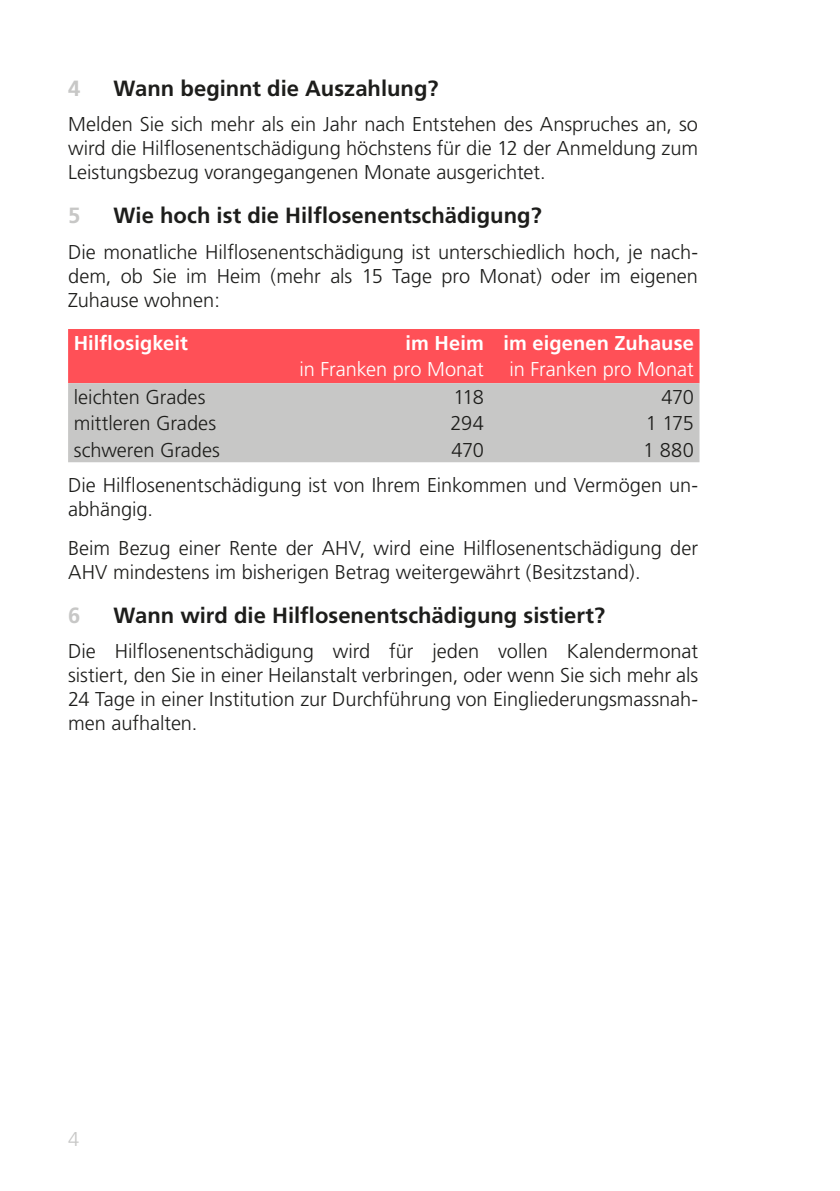
<style>
.page{position:relative;width:840px;height:1191px;background:#fff}
.page>*{position:absolute;margin:0;border:0;box-sizing:border-box;transform-origin:0 0}
.t1{font:700 22px "Frutiger";color:#1d1d1b}
.t2{font:700 22px "Frutiger";color:#c7c7c6}
.Grundtext{font:300 20px/24px "Frutiger";color:#1d1d1b;text-align:justify}
.Tabellen_Text_Weiss{font:700 20px "Frutiger";letter-spacing:.005em;color:#fff}
.Tabellen_Text_Weiss-2{font:300 20px "Frutiger";letter-spacing:-.005em;color:#fff}
.t3{font:300 20px "Frutiger";color:#c7c7c6}
</style>
<div class="page">
<div style="left:68px;top:329px;width:631px;height:54px;background:#ff5057"></div>
<div style="left:68px;top:383px;width:631px;height:79px;background:#c7c7c6"></div>
<p class="t2" style="left:68px;top:75px;width:14px">4</p>
<p class="t1" style="left:113px;top:75px;width:326px">Wann beginnt die Auszahlung?</p>
<p class="Grundtext" style="left:68px;top:113px;width:631px">Melden Sie sich mehr als ein Jahr nach Entstehen des Anspruches an, so wird die Hilflosenentschädigung höchstens für die 12 der Anmeldung zum Leistungsbezug vorangegangenen Monate ausgerichtet.</p>
<p class="t2" style="left:68px;top:203px;width:14px">5</p>
<p class="t1" style="left:113px;top:203px;width:429px">Wie hoch ist die Hilflosenentschädigung?</p>
<p class="Grundtext" style="left:68px;top:240px;width:631px">Die monatliche Hilflosenentschädigung ist unterschiedlich hoch, je nach&shy;dem, ob Sie im Heim (mehr als 15 Tage pro Monat) oder im eigenen Zuhause wohnen:</p>
<p class="Tabellen_Text_Weiss" style="left:74px;top:331px;width:116px">Hilflosigkeit</p>
<p class="Tabellen_Text_Weiss" style="left:405px;top:331px;width:80px">im Heim</p>
<p class="Tabellen_Text_Weiss" style="left:503px;top:331px;width:192px">im eigenen Zuhause</p>
<p class="Tabellen_Text_Weiss-2" style="left:299px;top:358px;width:186px">in Franken pro Monat</p>
<p class="Tabellen_Text_Weiss-2" style="left:509px;top:358px;width:186px">in Franken pro Monat</p>
<p class="Grundtext" style="left:74px;top:385px;width:133px">leichten Grades</p>
<p class="Grundtext" style="left:453px;top:385px;width:32px">118</p>
<p class="Grundtext" style="left:661px;top:385px;width:34px">470</p>
<p class="Grundtext" style="left:74px;top:411px;width:144px">mittleren Grades</p>
<p class="Grundtext" style="left:450px;top:411px;width:35px">294</p>
<p class="Grundtext" style="left:645px;top:411px;width:50px">1 175</p>
<p class="Grundtext" style="left:74px;top:438px;width:148px">schweren Grades</p>
<p class="Grundtext" style="left:451px;top:438px;width:34px">470</p>
<p class="Grundtext" style="left:642px;top:438px;width:52px">1 880</p>
<p class="Grundtext" style="left:68px;top:474px;width:631px">Die Hilflosenentschädigung ist von Ihrem Einkommen und Vermögen un&shy;abhängig.</p>
<p class="Grundtext" style="left:68px;top:536px;width:631px">Beim Bezug einer Rente der AHV, wird eine Hilflosenentschädigung der<br>AHV mindestens im bisherigen Betrag weitergewährt (Besitzstand).</p>
<p class="t2" style="left:68px;top:602px;width:14px">6</p>
<p class="t1" style="left:113px;top:602px;width:492px">Wann wird die Hilflosenentschädigung sistiert?</p>
<p class="Grundtext" style="left:68px;top:639px;width:631px">Die Hilflosenentschädigung wird für jeden vollen Kalendermonat sistiert, den Sie in einer Heilanstalt verbringen, oder wenn Sie sich mehr als 24 Tage in einer Institution zur Durchführung von Eingliederungsmassnah&shy;men aufhalten.</p>
<p class="t3" style="left:68px;top:1127px;width:13px">4</p>
</div>
